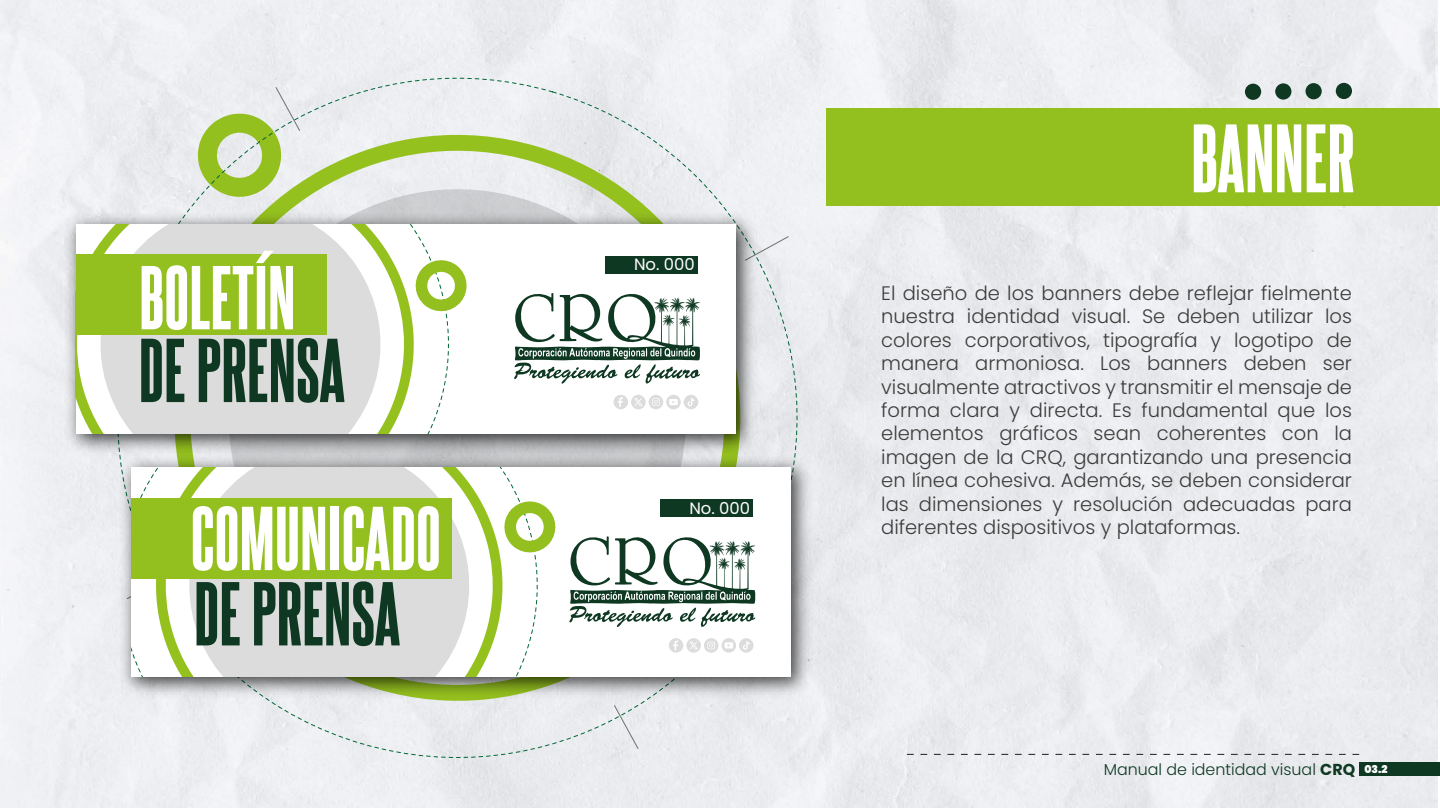
<style>
.page{position:relative;width:1440px;height:810px;background:#fff}
.page>*{position:absolute;margin:0;border:0;box-sizing:border-box;transform-origin:0 0}
.t1{font:82.5px "Steelfish Eb";color:#fff}
.t2{font:76.95px "Steelfish Eb";color:#fff}
.t3{font:76.95px "Steelfish Eb";color:#0e3822}
.t4{font:300 19.5px/23.4px "Poppins";color:#3c3c3b;text-align:justify}
.t5{font:16.42px "Poppins";color:#fff}
.t6{font:300 15.83px "Poppins";color:#0e3822}
.s1{font-weight:700}
</style>
<div class="page">
<div style="left:0;top:0;width:1438px;height:808px;background:#ebedf0"></div>
<div style="left:79px;top:39px;width:757px;height:757px;background:#eceef1"></div>
<svg style="left:160px;top:120px;width:595px;height:596px;background:#e0e7d6"></svg>
<svg style="left:229px;top:189px;width:457px;height:16px;background:#d8ded0"></svg>
<svg style="left:763px;top:236px;width:26px;height:25px"></svg>
<svg style="left:193px;top:87px;width:108px;height:114px;background:#cbdca9"></svg>
<svg style="left:614px;top:705px;width:25px;height:45px"></svg>
<div style="left:827px;top:108px;width:613px;height:98px;background:#93bf1f"></div>
<div style="left:1336px;top:83px;width:16px;height:16px;background:#0e3822;border-radius:50%"></div>
<div style="left:1305px;top:83px;width:17px;height:16px;background:#0e3822;border-radius:50%"></div>
<div style="left:1275px;top:83px;width:16px;height:17px;background:#0e3822;border-radius:50%"></div>
<div style="left:1245px;top:84px;width:16px;height:16px;background:#0e3822;border-radius:50%"></div>
<svg style="left:907px;top:754px;width:452px;height:1px"></svg>
<div style="left:1359px;top:762px;width:81px;height:13px;background:#0e3822"></div>
<img style="left:58px;top:205px;width:705px;height:256px">
<div style="left:76px;top:224px;width:660px;height:210px;background:#fff"></div>
<svg style="left:76px;top:224px;width:348px;height:210px"></svg>
<svg style="left:101px;top:224px;width:279px;height:210px;background:#dedfdc"></svg>
<svg style="left:413px;top:257px;width:54px;height:57px"></svg>
<svg style="left:514px;top:293px;width:186px;height:91px"></svg>
<svg style="left:614px;top:395px;width:84px;height:14px"></svg>
<div style="left:76px;top:254px;width:250px;height:81px;background:#93bf1f"></div>
<div style="left:605px;top:256px;width:93px;height:17px;background:#0e3822"></div>
<img style="left:113px;top:449px;width:706px;height:255px">
<div style="left:131px;top:467px;width:660px;height:210px;background:#fff"></div>
<svg style="left:146px;top:467px;width:367px;height:210px"></svg>
<svg style="left:189px;top:467px;width:280px;height:210px;background:#dfe0dd"></svg>
<svg style="left:501px;top:498px;width:55px;height:58px"></svg>
<svg style="left:569px;top:536px;width:187px;height:91px"></svg>
<svg style="left:669px;top:638px;width:85px;height:15px"></svg>
<div style="left:131px;top:498px;width:320px;height:81px;background:#93bf1f"></div>
<div style="left:661px;top:500px;width:92px;height:17px;background:#0e3822"></div>
<h2 class="t2" style="left:139px;top:242px;width:158px">BOLETÍN</h2>
<p class="t5" style="left:634px;top:255px;width:62px">No. 000</p>
<h2 class="t3" style="left:139px;top:315px;width:208px">DE PRENSA</h2>
<h2 class="t2" style="left:191px;top:483px;width:252px">COMUNICADO</h2>
<p class="t5" style="left:689px;top:498px;width:62px">No. 000</p>
<h2 class="t3" style="left:194px;top:558px;width:208px">DE PRENSA</h2>
<h1 class="t1" style="left:1191px;top:99px;width:165px">BANNER</h1>
<p class="t4" style="left:881px;top:282px;width:472px">El diseño de los banners debe reflejar fielmente nuestra identidad visual. Se deben utilizar los colores corporativos, tipografía y logotipo de manera armoniosa. Los banners deben ser visualmente atractivos y transmitir el mensaje de forma clara y directa. Es fundamental que los elementos gráficos sean coherentes con la imagen de la CRQ, garantizando una presencia en línea cohesiva. Además, se deben considerar las dimensiones y resolución adecuadas para diferentes dispositivos y plataformas.</p>
<p class="t6" style="left:1104px;top:761px;width:285px">Manual de identidad visual <span class="s1">CRQ</span> <sup>03.2</sup></p>
</div>
